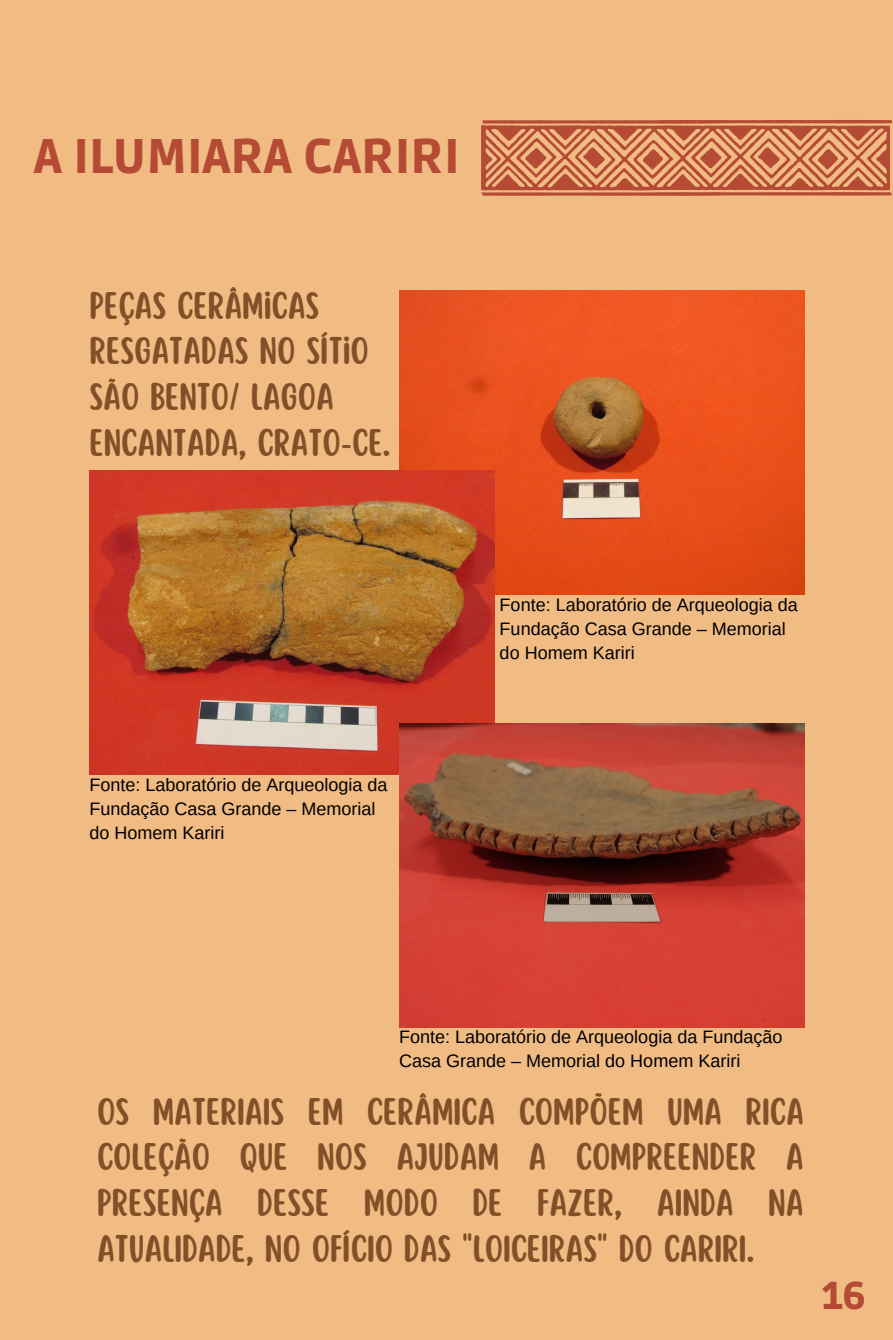
<style>
.page{position:relative;width:893px;height:1340px;background:#f1bb84}
.page>*{position:absolute;margin:0;border:0;box-sizing:border-box;transform-origin:0 0}
.t1{font:900 48.38px "Ruda";color:#b54b34}
.t2{font:900 38.48px "Ruda";color:#b54b34}
.t3{font:33.75px/45.7px "Scripter";color:#815029;text-align:justify}
.t4{font:18px/24.1px "Arimo";color:#000}
</style>
<div class="page">
<svg style="left:481px;top:120px;width:411px;height:76px"></svg>
<img style="left:399px;top:290px;width:405px;height:304px">
<img style="left:89px;top:471px;width:406px;height:304px">
<img style="left:399px;top:723px;width:405px;height:304px">
<h1 class="t1" style="left:34px;top:129px;width:427px">A ILUMIARA CARIRI</h1>
<h3 class="t3" style="left:89px;top:284px;width:303px;text-align:left">PEÇAS CERÂMICAS<br>RESGATADAS NO SÍTIO<br>SÃO BENTO/ LAGOA<br>ENCANTADA, CRATO-CE.</h3>
<p class="t4" style="left:89px;top:772px;width:300px">Fonte: Laboratório de Arqueologia da<br>Fundação Casa Grande – Memorial do Homem Kariri</p>
<p class="t4" style="left:499px;top:592px;width:300px">Fonte: Laboratório de Arqueologia da<br>Fundação Casa Grande – Memorial do Homem Kariri</p>
<p class="t4" style="left:399px;top:1025px;width:385px">Fonte: Laboratório de Arqueologia da Fundação<br>Casa Grande – Memorial do Homem Kariri</p>
<h3 class="t3" style="left:97px;top:1090px;width:708px">OS MATERIAIS EM CERÂMICA COMPÕEM UMA RICA COLEÇÃO QUE NOS AJUDAM A COMPREENDER A PRESENÇA DESSE MODO DE FAZER, AINDA NA ATUALIDADE, NO OFÍCIO DAS "LOICEIRAS" DO CARIRI.</h3>
<h2 class="t2" style="left:821px;top:1274px;width:46px">16</h2>
</div>
